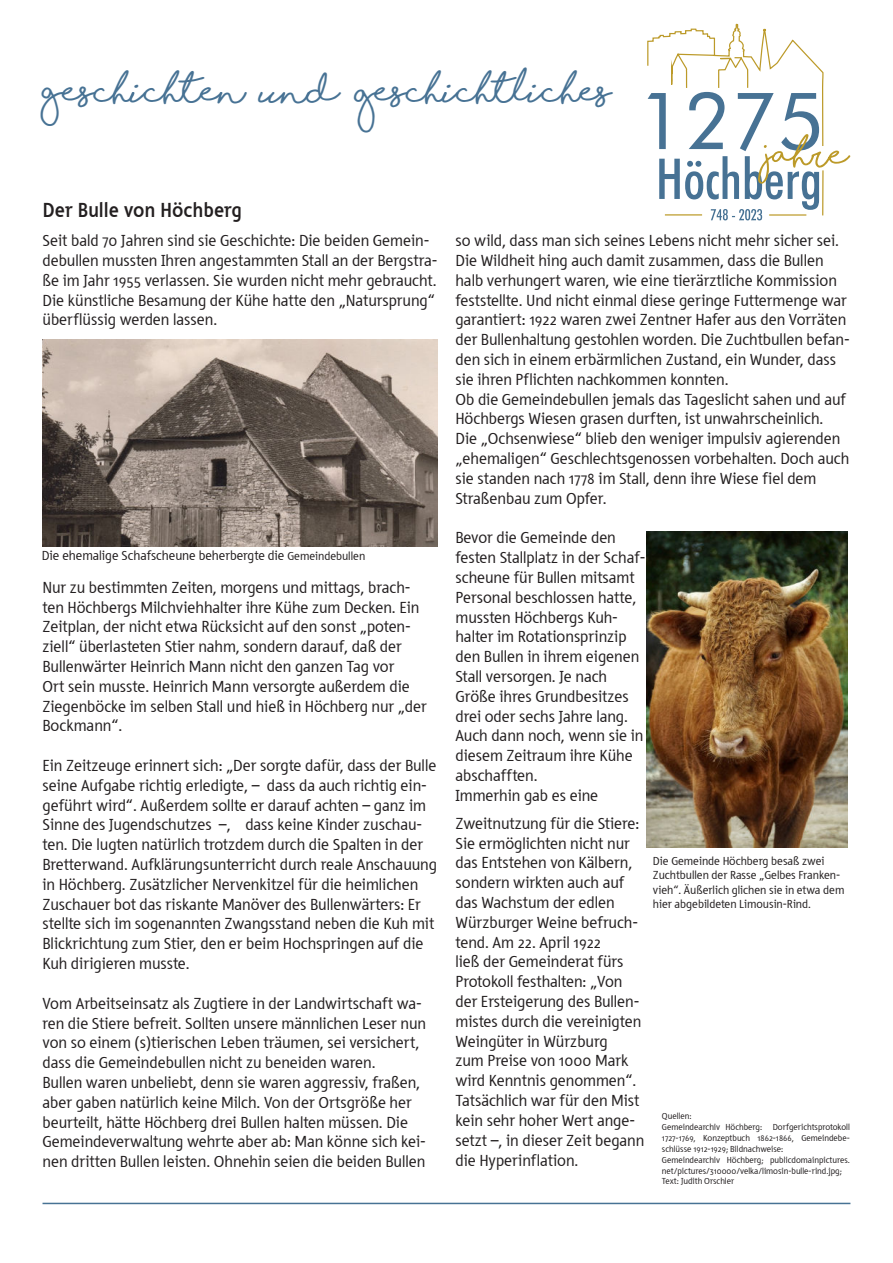
<style>
.page{position:relative;width:893px;height:1263px;background:#fff}
.page>*{position:absolute;margin:0;border:0;box-sizing:border-box;transform-origin:0 0}
.t1{font:700 32.1px "Shorelines Script";color:#477294}
.t2{font:700 21px "Tara";color:#231f20}
.t3{font:16.5px/19.8px "Tara";color:#231f20}
.t4{font:13.5px "Tara";color:#231f20}
.t5{font:12px/14.4px "Tara";color:#231f20}
.t6{font:9px/10.8px "Tara";color:#231f20}
.s1{font-size:12px}
</style>
<div class="page">
<svg style="left:647px;top:23px;width:203px;height:198px"></svg>
<hr style="left:43px;top:1203px;width:807px;height:1px;background:#477294">
<img style="left:43px;top:339px;width:394px;height:207px">
<img style="left:647px;top:531px;width:200px;height:316px">
<h1 class="t1" style="left:43px;top:79px;width:571px">Geschichten und geschichtliches</h1>
<p class="t2" style="left:43px;top:197px;width:201px">Der Bulle von Höchberg</p>
<p class="t3" style="left:43px;top:231px;width:396px">Seit bald 70 Jahren sind sie Geschichte: Die beiden Gemein&shy;debullen mussten Ihren angestammten Stall an der Bergstra&shy;ße im Jahr 1955 verlassen. Sie wurden nicht mehr gebraucht.<br>Die künstliche Besamung der Kühe hatte den „Natursprung“ überflüssig werden lassen.</p>
<p class="t4" style="left:42px;top:547px;width:325px">Die ehemalige Schafscheune beherbergte die <span class="s1">Gemeindebullen</span></p>
<p class="t3" style="left:43px;top:577px;width:386px">Nur zu bestimmten Zeiten, morgens und mittags, brach&shy;ten Höchbergs Milchviehhalter ihre Kühe zum Decken. Ein Zeitplan, der nicht etwa Rücksicht auf den sonst „poten&shy;ziell“ überlasteten Stier nahm, sondern darauf, daß der Bullenwärter Heinrich Mann nicht den ganzen Tag vor<br>Ort sein musste. Heinrich Mann versorgte außerdem die Ziegenböcke im selben Stall und hieß in Höchberg nur „der Bockmann“.</p>
<p class="t3" style="left:43px;top:755px;width:396px">Ein Zeitzeuge erinnert sich: „Der sorgte dafür, dass der Bulle seine Aufgabe richtig erledigte, – dass da auch richtig ein&shy;geführt wird“. Außerdem sollte er darauf achten – ganz im Sinne des Jugendschutzes –,¬¬¬ dass keine Kinder zuschau&shy;ten. Die lugten natürlich trotzdem durch die Spalten in der Bretterwand. Aufklärungsunterricht durch reale Anschauung in Höchberg. Zusätzlicher Nervenkitzel für die heimlichen Zuschauer bot das riskante Manöver des Bullenwärters: Er stellte sich im sogenannten Zwangsstand neben die Kuh mit Blickrichtung zum Stier, den er beim Hochspringen auf die Kuh dirigieren musste.</p>
<p class="t3" style="left:43px;top:993px;width:385px">Vom Arbeitseinsatz als Zugtiere in der Landwirtschaft wa&shy;ren die Stiere befreit. Sollten unsere männlichen Leser nun von so einem (s)tierischen Leben träumen, sei versichert, dass die Gemeindebullen nicht zu beneiden waren.<br>Bullen waren unbeliebt, denn sie waren aggressiv, fraßen, aber gaben natürlich keine Milch. Von der Ortsgröße her beurteilt, hätte Höchberg drei Bullen halten müssen. Die Gemeindeverwaltung wehrte aber ab: Man könne sich kei&shy;nen dritten Bullen leisten. Ohnehin seien die beiden Bullen</p>
<p class="t3" style="left:455px;top:231px;width:396px">so wild, dass man sich seines Lebens nicht mehr sicher sei.<br>Die Wildheit hing auch damit zusammen, dass die Bullen halb verhungert waren, wie eine tierärztliche Kommission feststellte. Und nicht einmal diese geringe Futtermenge war garantiert: 1922 waren zwei Zentner Hafer aus den Vorräten der Bullenhaltung gestohlen worden. Die Zuchtbullen befan&shy;den sich in einem erbärmlichen Zustand, ein Wunder, dass sie ihren Pflichten nachkommen konnten.<br>Ob die Gemeindebullen jemals das Tageslicht sahen und auf Höchbergs Wiesen grasen durften, ist unwahrscheinlich.<br>Die „Ochsenwiese“ blieb den weniger impulsiv agierenden „ehemaligen“ Geschlechtsgenossen vorbehalten. Doch auch sie standen nach 1778 im Stall, denn ihre Wiese fiel dem Straßenbau zum Opfer.</p>
<p class="t3" style="left:455px;top:528px;width:192px">Bevor die Gemeinde den festen Stallplatz in der Schaf&shy;scheune für Bullen mitsamt<br>Personal beschlossen hatte, mussten Höchbergs Kuh&shy;halter im Rotationsprinzip den Bullen in ihrem eigenen<br>Stall versorgen. Je nach<br>Größe ihres Grundbesitzes drei oder sechs Jahre lang.<br>Auch dann noch, wenn sie in diesem Zeitraum ihre Kühe abschafften.<br>Immerhin gab es eine</p>
<p class="t3" style="left:455px;top:813px;width:190px">Zweitnutzung für die Stiere:<br>Sie ermöglichten nicht nur das Entstehen von Kälbern, sondern wirkten auch auf das Wachstum der edlen<br>Würzburger Weine befruch&shy;tend. Am 22. April 1922<br>ließ der Gemeinderat fürs<br>Protokoll festhalten: „Von der Ersteigerung des Bullen&shy;mistes durch die vereinigten<br>Weingüter in Würzburg<br>zum Preise von 1000 Mark wird Kenntnis genommen“.<br>Tatsächlich war für den Mist kein sehr hoher Wert ange&shy;setzt –, in dieser Zeit begann die Hyperinflation.</p>
<p class="t5" style="left:653px;top:853px;width:193px">Die Gemeinde Höchberg besaß zwei Zuchtbullen der Rasse „Gelbes Franken&shy;vieh“. Äußerlich glichen sie in etwa dem hier abgebildeten Limousin-Rind.</p>
<p class="t6" style="left:662px;top:1111px;width:189px">Quellen:<br>Gemeindearchiv Höchberg: Dorfgerichtsprotokoll 1727-1769, Konzeptbuch 1862-1866, Gemeindebe&shy;schlüsse 1912-1929; Bildnachweise:<br>Gemeindearchiv Höchberg; publicdomainpictures. net/pictures/310000/velka/limosin-bulle-rind.jpg; Text: Judith Orschler</p>
</div>
